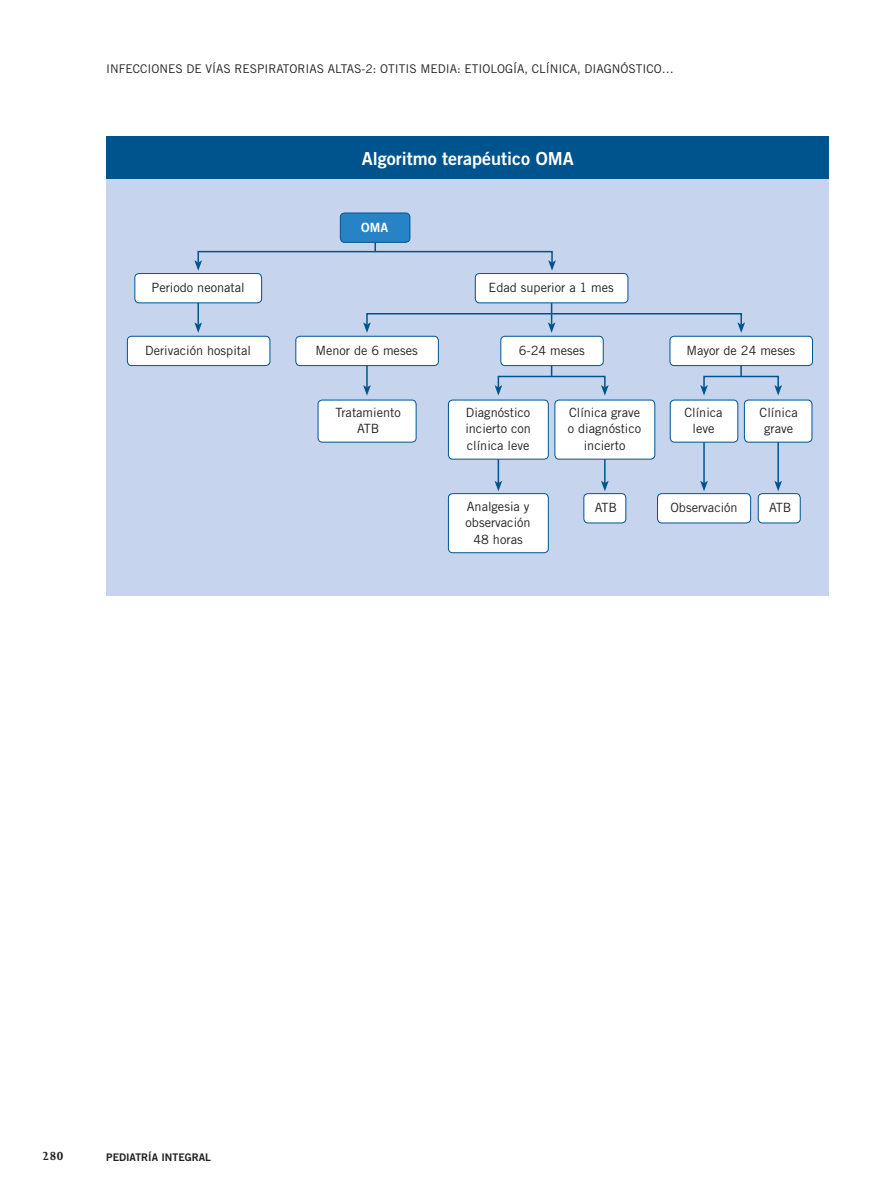
<style>
.page{position:relative;width:893px;height:1191px;background:#fff}
.page>*{position:absolute;margin:0;border:0;box-sizing:border-box;transform-origin:0 0}
.t1{font:18px "Trade Gothic Bold Two";color:#fff}
.t2{font:700 13.5px "Joanna MT Std";color:#231f20}
.t3{font:12.75px/16.5px "Trade Gothic";color:#231f20;text-align:center}
.t4{font:12.75px "Trade Gothic Bold Two";color:#fff}
.t5{font:12px "Trade Gothic";color:#231f20}
.t6{font:10.5px "Trade Gothic Bold Two";color:#231f20}
</style>
<div class="page">
<div style="left:106px;top:177px;width:723px;height:418px;background:#c6d5ed"></div>
<div style="left:127px;top:336px;width:143px;height:29px;background:#fff;border-radius:4px"></div>
<div style="left:127px;top:336px;width:143px;height:30px;border:1px solid #00548e;border-radius:4px"></div>
<div style="left:318px;top:400px;width:98px;height:42px;background:#fff;border-radius:4px"></div>
<div style="left:318px;top:400px;width:98px;height:42px;border:1px solid #00548e;border-radius:4px"></div>
<div style="left:448px;top:493px;width:100px;height:60px;background:#fff;border-radius:4px"></div>
<div style="left:448px;top:493px;width:101px;height:60px;border:1px solid #00548e;border-radius:4px"></div>
<div style="left:584px;top:493px;width:42px;height:30px;background:#fff;border-radius:4px"></div>
<div style="left:584px;top:493px;width:42px;height:30px;border:1px solid #00548e;border-radius:4px"></div>
<div style="left:758px;top:493px;width:42px;height:30px;background:#fff;border-radius:4px"></div>
<div style="left:758px;top:493px;width:42px;height:30px;border:1px solid #00548e;border-radius:4px"></div>
<div style="left:657px;top:493px;width:94px;height:30px;background:#fff;border-radius:4px"></div>
<div style="left:657px;top:493px;width:94px;height:30px;border:1px solid #00548e;border-radius:4px"></div>
<div style="left:670px;top:336px;width:142px;height:29px;background:#fff;border-radius:4px"></div>
<div style="left:670px;top:336px;width:143px;height:30px;border:1px solid #00548e;border-radius:4px"></div>
<div style="left:501px;top:336px;width:102px;height:29px;background:#fff;border-radius:4px"></div>
<div style="left:501px;top:336px;width:102px;height:30px;border:1px solid #00548e;border-radius:4px"></div>
<div style="left:475px;top:273px;width:153px;height:30px;background:#fff;border-radius:4px"></div>
<div style="left:475px;top:273px;width:153px;height:30px;border:1px solid #00548e;border-radius:4px"></div>
<hr style="left:197px;top:288px;width:2px;height:37px;background:#00548e">
<svg style="left:194px;top:322px;width:8px;height:11px"></svg>
<hr style="left:366px;top:351px;width:2px;height:36px;background:#00548e">
<svg style="left:363px;top:385px;width:8px;height:10px"></svg>
<hr style="left:498px;top:446px;width:1px;height:37px;background:#00548e">
<svg style="left:495px;top:481px;width:7px;height:10px"></svg>
<hr style="left:604px;top:446px;width:2px;height:37px;background:#00548e">
<svg style="left:601px;top:481px;width:8px;height:10px"></svg>
<hr style="left:777px;top:429px;width:2px;height:54px;background:#00548e">
<svg style="left:774px;top:481px;width:8px;height:10px"></svg>
<hr style="left:703px;top:437px;width:2px;height:46px;background:#00548e">
<svg style="left:700px;top:481px;width:8px;height:10px"></svg>
<div style="left:197px;top:251px;width:356px;height:12px;border:2px solid #00548e"></div>
<svg style="left:194px;top:260px;width:8px;height:11px"></svg>
<svg style="left:548px;top:260px;width:8px;height:11px"></svg>
<svg style="left:374px;top:242px;width:2px;height:10px"></svg>
<div style="left:498px;top:376px;width:108px;height:12px;border:2px solid #00548e"></div>
<svg style="left:495px;top:385px;width:7px;height:10px"></svg>
<svg style="left:601px;top:385px;width:8px;height:10px"></svg>
<div style="left:366px;top:313px;width:376px;height:12px;border:2px solid #00548e"></div>
<svg style="left:363px;top:322px;width:8px;height:11px"></svg>
<svg style="left:737px;top:322px;width:8px;height:11px"></svg>
<svg style="left:548px;top:303px;width:7px;height:30px"></svg>
<div style="left:703px;top:376px;width:76px;height:12px;border:2px solid #00548e"></div>
<svg style="left:700px;top:385px;width:8px;height:10px"></svg>
<svg style="left:774px;top:385px;width:8px;height:10px"></svg>
<svg style="left:740px;top:366px;width:2px;height:10px"></svg>
<div style="left:106px;top:136px;width:723px;height:43px;background:#00548e"></div>
<div style="left:135px;top:273px;width:127px;height:30px;background:#fff;border-radius:4px"></div>
<div style="left:135px;top:273px;width:127px;height:30px;border:1px solid #00548e;border-radius:4px"></div>
<div style="left:340px;top:213px;width:70px;height:29px;background:#2783c5;border-radius:4px"></div>
<div style="left:340px;top:213px;width:70px;height:29px;border:1px solid #00548e;border-radius:4px"></div>
<div style="left:296px;top:336px;width:142px;height:29px;background:#fff;border-radius:4px"></div>
<div style="left:296px;top:336px;width:143px;height:30px;border:1px solid #00548e;border-radius:4px"></div>
<div style="left:448px;top:400px;width:100px;height:59px;background:#fff;border-radius:4px"></div>
<div style="left:448px;top:400px;width:101px;height:59px;border:1px solid #00548e;border-radius:4px"></div>
<div style="left:555px;top:400px;width:100px;height:59px;background:#fff;border-radius:4px"></div>
<div style="left:555px;top:400px;width:100px;height:59px;border:1px solid #00548e;border-radius:4px"></div>
<div style="left:670px;top:400px;width:68px;height:42px;background:#fff;border-radius:4px"></div>
<div style="left:670px;top:400px;width:68px;height:42px;border:1px solid #00548e;border-radius:4px"></div>
<div style="left:744px;top:400px;width:68px;height:42px;background:#fff;border-radius:4px"></div>
<div style="left:744px;top:400px;width:68px;height:42px;border:1px solid #00548e;border-radius:4px"></div>
<p class="t5" style="left:106px;top:64px;width:569px">INFECCIONES DE VÍAS RESPIRATORIAS ALTAS-2: OTITIS MEDIA: ETIOLOGÍA, CLÍNICA, DIAGNÓSTICO…</p>
<h1 class="t1" style="left:362px;top:152px;width:213px">Algoritmo terapéutico OMA</h1>
<p class="t3" style="left:152px;top:280px;width:95px">Periodo neonatal</p>
<p class="t3" style="left:145px;top:343px;width:107px">Derivación hospital</p>
<p class="t4" style="left:361px;top:223px;width:28px">OMA</p>
<p class="t3" style="left:315px;top:343px;width:104px">Menor de 6 meses</p>
<p class="t3" style="left:335px;top:405px;width:67px">Tratamiento<br>ATB</p>
<p class="t3" style="left:489px;top:280px;width:127px">Edad superior a 1 mes</p>
<p class="t3" style="left:519px;top:343px;width:68px">6-24 meses</p>
<p class="t3" style="left:686px;top:343px;width:110px">Mayor de 24 meses</p>
<p class="t3" style="left:465px;top:405px;width:67px;text-align:justify">Diagnóstico incierto con clínica leve</p>
<p class="t3" style="left:568px;top:405px;width:75px">Clínica grave o diagnóstico incierto</p>
<p class="t3" style="left:684px;top:405px;width:40px">Clínica leve</p>
<p class="t3" style="left:760px;top:405px;width:40px">Clínica grave</p>
<p class="t3" style="left:465px;top:499px;width:67px">Analgesia y observación<br>48 horas</p>
<p class="t3" style="left:595px;top:500px;width:24px">ATB</p>
<p class="t3" style="left:670px;top:500px;width:69px">Observación</p>
<p class="t3" style="left:769px;top:500px;width:24px">ATB</p>
<p class="t2" style="left:42px;top:1151px;width:23px">280</p>
<p class="t6" style="left:106px;top:1153px;width:106px">PEDIATRÍA INTEGRAL</p>
</div>
